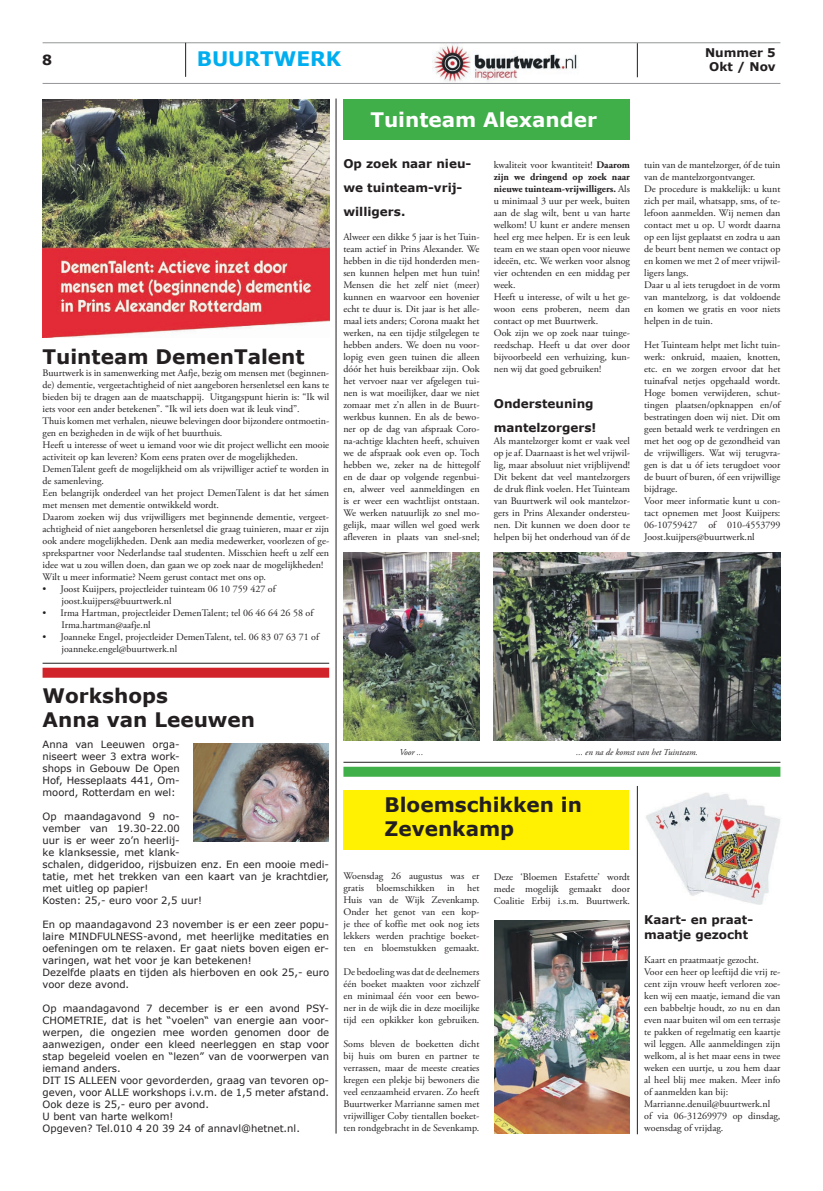
<style>
.page{position:relative;width:823px;height:1191px;background:#fff}
.page>*{position:absolute;margin:0;border:0;box-sizing:border-box;transform-origin:0 0}
.t1{font:700 20px/24px "Verdana";color:#231f20}
.t2{font:700 20px "Verdana";color:#fff}
.t3{font:700 20px "Verdana";color:#00aeef}
.t4{font:700 14px "Verdana";color:#231f20}
.t5{font:700 12px/24px "Verdana";color:#231f20}
.t6{font:10px/12px "Adobe Garamond Pro";color:#231f20}
.t7{font:10px/12px "Verdana";color:#231f20}
.t8{font:italic 9px "Adobe Garamond Pro";color:#231f20}
.s1{font-weight:700}
</style>
<div class="page">
<hr style="left:343px;top:762px;width:437px;height:1px;background:#231f20">
<hr style="left:43px;top:663px;width:286px;height:1px;background:#231f20">
<div style="left:343px;top:766px;width:437px;height:10px;background:#40ae49"></div>
<div style="left:43px;top:667px;width:286px;height:10px;background:#d1232a"></div>
<hr style="left:335px;top:99px;width:1px;height:1034px;background:#231f20">
<hr style="left:636px;top:786px;width:1px;height:348px;background:#231f20">
<div style="left:343px;top:99px;width:286px;height:41px;background:#40ae49"></div>
<img style="left:432px;top:44px;width:145px;height:39px">
<img style="left:43px;top:99px;width:286px;height:239px">
<img style="left:343px;top:553px;width:136px;height:187px">
<img style="left:493px;top:553px;width:287px;height:187px">
<img style="left:646px;top:793px;width:134px;height:112px">
<img style="left:494px;top:921px;width:134px;height:212px">
<div style="left:343px;top:789px;width:285px;height:60px;background:#fff101"></div>
<img style="left:194px;top:743px;width:134px;height:99px">
<hr style="left:43px;top:43px;width:737px;height:1px;background:#939598">
<hr style="left:43px;top:83px;width:737px;height:1px;background:#939598">
<hr style="left:185px;top:43px;width:1px;height:34px;background:#231f20">
<hr style="left:636px;top:43px;width:1px;height:34px;background:#231f20">
<h2 class="t4" style="left:42px;top:50px;width:11px">8</h2>
<h1 class="t3" style="left:197px;top:46px;width:146px">BUURTWERK</h1>
<p class="t5" style="left:704px;top:46px;width:72px;line-height:14.4px;text-align:center">Nummer 5<br>Okt / Nov</p>
<h1 class="t1" style="left:43px;top:345px;width:263px">Tuinteam DemenTalent</h1>
<p class="t6" style="left:43px;top:367px;width:288px">Buurtwerk is in samenwerking met Aafje, bezig om mensen met (beginnen&shy;de) dementie, vergeetachtigheid of niet aangeboren hersenletsel een kans te bieden bij te dragen aan de maatschappij. Uitgangspunt hierin is: “Ik wil iets voor een ander betekenen”. “Ik wil iets doen wat ik leuk vind”.<br>Thuis komen met verhalen, nieuwe belevingen door bijzondere ontmoetin&shy;gen en bezigheden in de wijk of het buurthuis.<br>Heeft u interesse of weet u iemand voor wie dit project wellicht een mooie activiteit op kan leveren? Kom eens praten over de mogelijkheden.<br>DemenTalent geeft de mogelijkheid om als vrijwilliger actief te worden in de samenleving.<br>Een belangrijk onderdeel van het project DemenTalent is dat het sámen met mensen met dementie ontwikkeld wordt.<br>Daarom zoeken wij dus vrijwilligers met beginnende dementie, vergeet&shy;achtigheid of niet aangeboren hersenletsel die graag tuinieren, maar er zijn ook andere mogelijkheden. Denk aan media medewerker, voorlezen of ge&shy;sprekspartner voor Nederlandse taal studenten. Misschien heeft u zelf een idee wat u zou willen doen, dan gaan we op zoek naar de mogelijkheden!<br>Wilt u meer informatie? Neem gerust contact met ons op.</p>
<p class="t6" style="left:62px;top:583px;width:215px;text-indent:-19px">• Joost Kuijpers, projectleider tuinteam 06 10 759 427 of joost.kuijpers@buurtwerk.nl</p>
<p class="t6" style="left:62px;top:607px;width:253px;text-indent:-19px">• Irma Hartman, projectleider DemenTalent; tel 06 46 64 26 58 of<br>Irma.hartman@aafje.nl</p>
<p class="t6" style="left:62px;top:631px;width:259px;text-indent:-19px">• Joanneke Engel, projectleider DemenTalent, tel. 06 83 07 63 71 of joanneke.engel@buurtwerk.nl</p>
<h1 class="t1" style="left:43px;top:684px;width:214px">Workshops<br>Anna van Leeuwen</h1>
<h1 class="t2" style="left:370px;top:106px;width:228px">Tuinteam Alexander</h1>
<p class="t5" style="left:343px;top:152px;width:129px">Op zoek naar nieu&shy;we tuinteam-vrij&shy;willigers.</p>
<p class="t6" style="left:343px;top:231px;width:138px;text-align:justify">Alweer een dikke 5 jaar is het Tuin&shy;team actief in Prins Alexander. We hebben in die tijd honderden men&shy;sen kunnen helpen met hun tuin!<br>Mensen die het zelf niet (meer) kunnen en waarvoor een hovenier echt te duur is. Dit jaar is het alle&shy;maal iets anders; Corona maakt het werken, na een tijdje stilgelegen te hebben anders. We doen nu voor&shy;lopig even geen tuinen die alleen dóór het huis bereikbaar zijn. Ook het vervoer naar ver afgelegen tui&shy;nen is wat moeilijker, daar we niet zomaar met z’n allen in de Buurt&shy;werkbus kunnen. En als de bewo&shy;ner op de dag van afspraak Coro&shy;na-achtige klachten heeft, schuiven we de afspraak ook even op. Toch hebben we, zeker na de hittegolf en de daar op volgende regenbui&shy;en, alweer veel aanmeldingen en is er weer een wachtlijst ontstaan.<br>We werken natuurlijk zo snel mo&shy;gelijk, maar willen wel goed werk afleveren in plaats van snel-snel;</p>
<p class="t6" style="left:493px;top:159px;width:138px">kwaliteit voor kwantiteit! <span class="s1">Daarom zijn we dringend op zoek naar nieuwe tuinteam-vrijwilligers.</span> Als u minimaal 3 uur per week, buiten aan de slag wilt, bent u van harte welkom! U kunt er andere mensen heel erg mee helpen. Er is een leuk team en we staan open voor nieuwe ideeën, etc. We werken voor alsnog vier ochtenden en een middag per week.<br>Heeft u interesse, of wilt u het ge&shy;woon eens proberen, neem dan contact op met Buurtwerk.<br>Ook zijn we op zoek naar tuinge&shy;reedschap. Heeft u dat over door bijvoorbeeld een verhuizing, kun&shy;nen wij dat goed gebruiken!</p>
<p class="t5" style="left:493px;top:392px;width:104px">Ondersteuning mantelzorgers!</p>
<p class="t6" style="left:493px;top:435px;width:138px;text-align:justify">Als mantelzorger komt er vaak veel op je af. Daarnaast is het wel vrijwil&shy;lig, maar absoluut niet vrijblijvend!<br>Dit bekent dat veel mantelzorgers de druk flink voelen. Het Tuinteam van Buurtwerk wil ook mantelzor&shy;gers in Prins Alexander ondersteu&shy;nen. Dit kunnen we doen door te helpen bij het onderhoud van óf de</p>
<p class="t6" style="left:643px;top:159px;width:138px">tuin van de mantelzorger, óf de tuin van de mantelzorgontvanger.<br>De procedure is makkelijk: u kunt zich per mail, whatsapp, sms, of te&shy;lefoon aanmelden. Wij nemen dan contact met u op. U wordt daarna op een lijst geplaatst en zodra u aan de beurt bent nemen we contact op en komen we met 2 of meer vrijwil&shy;ligers langs.<br>Daar u al iets terugdoet in de vorm van mantelzorg, is dat voldoende en komen we gratis en voor niets helpen in de tuin.</p>
<p class="t6" style="left:643px;top:339px;width:138px">Het Tuinteam helpt met licht tuin&shy;werk: onkruid, maaien, knotten, etc. en we zorgen ervoor dat het tuinafval netjes opgehaald wordt.<br>Hoge bomen verwijderen, schut&shy;tingen plaatsen/opknappen en/of bestratingen doen wij niet. Dit om geen betaald werk te verdringen en met het oog op de gezondheid van de vrijwilligers. Wat wij terugvra&shy;gen is dat u óf iets terugdoet voor de buurt of buren, óf een vrijwillige bijdrage.<br>Voor meer informatie kunt u con&shy;tact opnemen met Joost Kuijpers:<br>06-10759427 of 010-4553799<br>Joost.kuijpers@buurtwerk.nl</p>
<p class="t7" style="left:43px;top:738px;width:139px;text-align:justify">Anna van Leeuwen orga&shy;niseert weer 3 extra work&shy;shops in Gebouw De Open Hof, Hesseplaats 441, Om&shy;moord, Rotterdam en wel:</p>
<p class="t7" style="left:43px;top:810px;width:288px">Op maandagavond 9 no-<br>vember van 19.30-22.00<br>uur is er weer zo’n heerlij-<br>ke klanksessie, met klank-<br>schalen, didgeridoo, rijsbuizen enz. En een mooie medi&shy;tatie, met het trekken van een kaart van je krachtdier, met uitleg op papier!<br>Kosten: 25,- euro voor 2,5 uur!</p>
<p class="t7" style="left:43px;top:918px;width:288px">En op maandagavond 23 november is er een zeer popu&shy;laire MINDFULNESS-avond, met heerlijke meditaties en oefeningen om te relaxen. Er gaat niets boven eigen er&shy;varingen, wat het voor je kan betekenen!<br>Dezelfde plaats en tijden als hierboven en ook 25,- euro voor deze avond.</p>
<p class="t7" style="left:43px;top:1002px;width:288px">Op maandagavond 7 december is er een avond PSY-CHOMETRIE, dat is het “voelen“ van energie aan voor&shy;werpen, die ongezien mee worden genomen door de aanwezigen, onder een kleed neerleggen en stap voor stap begeleid voelen en “lezen” van de voorwerpen van iemand anders.<br>DIT IS ALLEEN voor gevorderden, graag van tevoren op&shy;geven, voor ALLE workshops i.v.m. de 1,5 meter afstand.<br>Ook deze is 25,- euro per avond.<br>U bent van harte welkom!<br>Opgeven? Tel.010 4 20 39 24 of annavl@hetnet.nl.</p>
<p class="t8" style="left:399px;top:747px;width:26px">Voor ...</p>
<p class="t8" style="left:576px;top:747px;width:123px">... en na de komst van het Tuinteam.</p>
<h1 class="t1" style="left:384px;top:793px;width:199px">Bloemschikken in<br>Zevenkamp</h1>
<p class="t6" style="left:343px;top:870px;width:137px;text-align:justify">Woensdag 26 augustus was er gratis bloemschikken in het Huis van de Wijk Zevenkamp.<br>Onder het genot van een kop&shy;je thee of koffie met ook nog iets lekkers werden prachtige boeket&shy;ten en bloemstukken gemaakt.</p>
<p class="t6" style="left:343px;top:966px;width:137px;text-align:justify">De bedoeling was dat de deelnemers één boeket maakten voor zichzelf en minimaal één voor een bewo&shy;ner in de wijk die in deze moeilijke tijd een opkikker kon gebruiken.</p>
<p class="t6" style="left:343px;top:1038px;width:137px;text-align:justify">Soms bleven de boeketten dicht bij huis om buren en partner te verrassen, maar de meeste creaties kregen een plekje bij bewoners die veel eenzaamheid ervaren. Zo heeft Buurtwerker Marrianne samen met vrijwilliger Coby tientallen boeket&shy;ten rondgebracht in de Sevenkamp.</p>
<p class="t6" style="left:493px;top:871px;width:138px;text-align:justify">Deze ‘Bloemen Estafette’ wordt mede mogelijk gemaakt door Coalitie Erbij i.s.m. Buurtwerk.</p>
<p class="t5" style="left:643px;top:912px;width:110px;line-height:14.4px">Kaart- en praat&shy;maatje gezocht</p>
<p class="t6" style="left:643px;top:954px;width:138px">Kaart en praatmaatje gezocht.<br>Voor een heer op leeftijd die vrij re&shy;cent zijn vrouw heeft verloren zoe&shy;ken wij een maatje, iemand die van een babbeltje houdt, zo nu en dan even naar buiten wil om een terrasje te pakken of regelmatig een kaartje wil leggen. Alle aanmeldingen zijn welkom, al is het maar eens in twee weken een uurtje, u zou hem daar al heel blij mee maken. Meer info of aanmelden kan bij:<br>Marrianne.denuil@buurtwerk.nl of via 06-31269979 op dinsdag, woensdag of vrijdag.</p>
</div>
